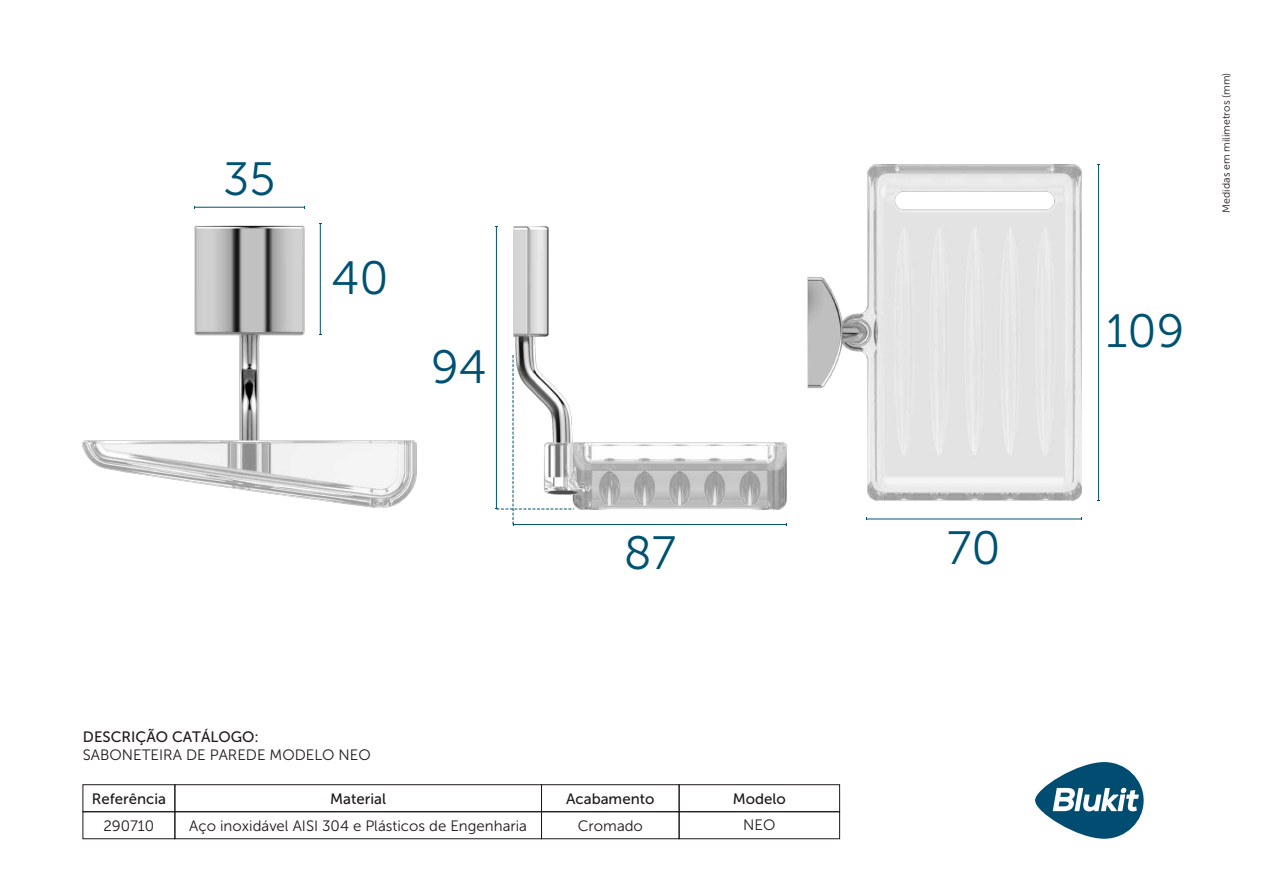
<style>
.page{position:relative;width:1263px;height:893px;background:#fff}
.page>*{position:absolute;margin:0;border:0;box-sizing:border-box;transform-origin:0 0}
.t1{font:46.65px "Museo Sans 300";color:#005272}
.t2{font:15px "Museo Sans 300";color:#1e181a}
.t3{font:15px "Museo Sans 500";color:#1e181a}
.t4{font:10.5px "Museo Sans 300";color:#1e181a}
</style>
<div class="page">
<svg style="left:1035px;top:762px;width:108px;height:77px"></svg>
<div style="left:83px;top:784px;width:92px;height:28px;border:1px solid #1e181a"></div>
<div style="left:174px;top:784px;width:368px;height:28px;border:1px solid #1e181a"></div>
<div style="left:541px;top:784px;width:138px;height:28px;border:1px solid #1e181a"></div>
<div style="left:679px;top:784px;width:161px;height:28px;border:1px solid #1e181a"></div>
<div style="left:83px;top:811px;width:92px;height:28px;border:1px solid #1e181a"></div>
<div style="left:174px;top:811px;width:368px;height:28px;border:1px solid #1e181a"></div>
<div style="left:541px;top:811px;width:138px;height:28px;border:1px solid #1e181a"></div>
<div style="left:679px;top:811px;width:161px;height:28px;border:1px solid #1e181a"></div>
<img style="left:513px;top:227px;width:274px;height:282px">
<hr style="left:513px;top:524px;width:274px;height:1px;background:#005272">
<hr style="left:496px;top:227px;width:1px;height:282px;background:#005272">
<img style="left:808px;top:165px;width:274px;height:335px">
<hr style="left:866px;top:519px;width:216px;height:1px;background:#005272">
<hr style="left:1098px;top:165px;width:1px;height:335px;background:#005272">
<img style="left:83px;top:226px;width:334px;height:282px">
<hr style="left:194px;top:207px;width:110px;height:1px;background:#005272">
<hr style="left:320px;top:223px;width:1px;height:111px;background:#005272">
<svg style="left:495px;top:354px;width:79px;height:172px"></svg>
<h1 class="t1" style="left:223px;top:154px;width:54px">35</h1>
<h1 class="t1" style="left:331px;top:252px;width:58px">40</h1>
<h1 class="t1" style="left:431px;top:342px;width:57px">94</h1>
<h1 class="t1" style="left:624px;top:528px;width:54px">87</h1>
<p class="t3" style="left:83px;top:729px;width:178px">DESCRIÇÃO CATÁLOGO:</p>
<p class="t2" style="left:83px;top:747px;width:289px">SABONETEIRA DE PAREDE MODELO NEO</p>
<p class="t3" style="left:92px;top:790px;width:76px">Referência</p>
<p class="t3" style="left:330px;top:790px;width:57px">Material</p>
<p class="t3" style="left:566px;top:790px;width:90px">Acabamento</p>
<p class="t3" style="left:733px;top:790px;width:55px">Modelo</p>
<p class="t2" style="left:103px;top:818px;width:52px">290710</p>
<p class="t2" style="left:189px;top:818px;width:339px">Aço inoxidável AISI 304 e Plásticos de Engenharia</p>
<p class="t2" style="left:578px;top:818px;width:67px">Cromado</p>
<p class="t2" style="left:743px;top:817px;width:34px">NEO</p>
<h1 class="t1" style="left:947px;top:523px;width:55px">70</h1>
<p class="t4" style="left:1220px;top:213px;width:141px;rotate:-90deg">Medidas em milimetros (mm)</p>
<h1 class="t1" style="left:1106px;top:306px;width:80px">109</h1>
</div>
